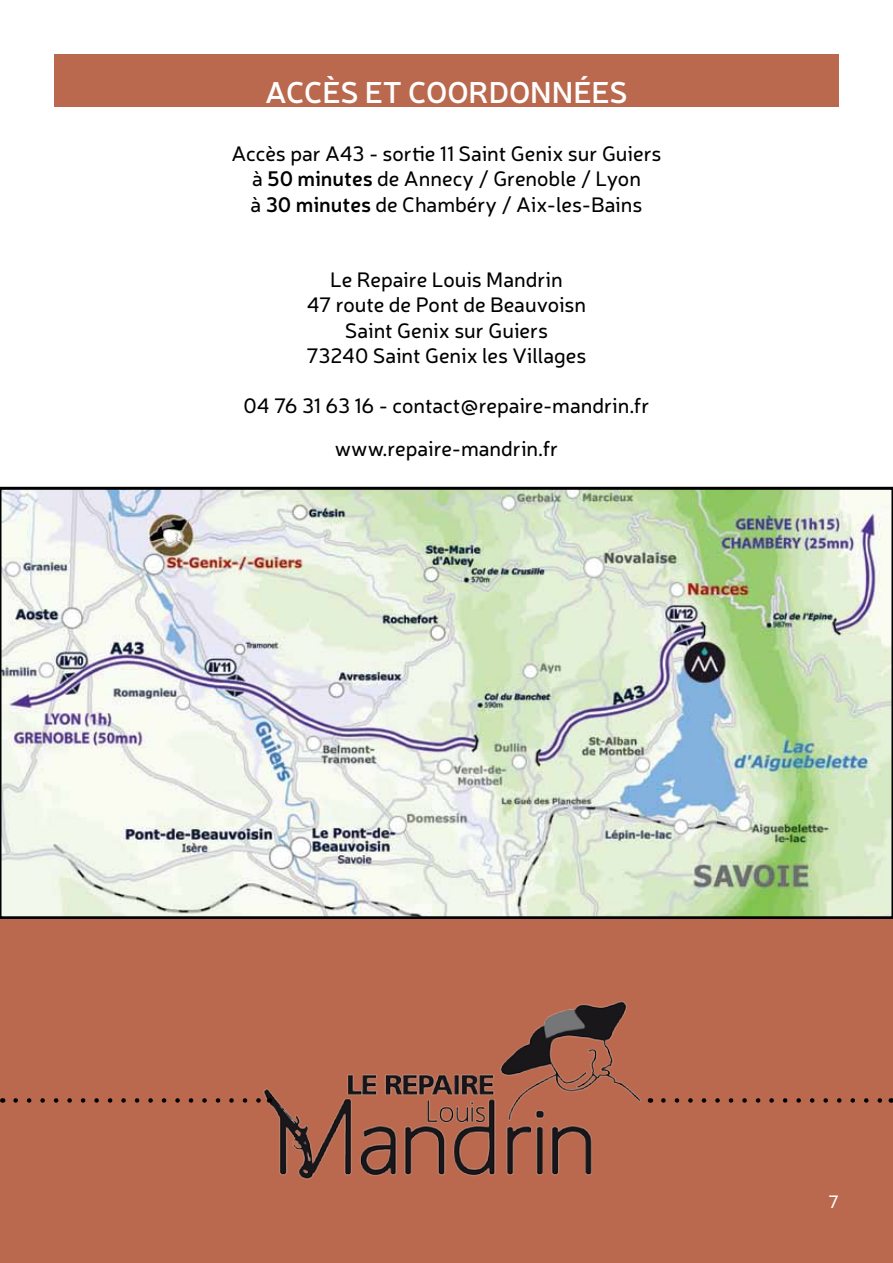
<style>
.page{position:relative;width:893px;height:1263px;background:#fff}
.page>*{position:absolute;margin:0;border:0;box-sizing:border-box;transform-origin:0 0}
.t1{font:600 30px "Neris";color:#fff}
.t2{font:21px/25.2px "Neris";color:#000;text-align:center}
.t3{font:18px "Neris";color:#fff}
.s1{font-weight:600}
</style>
<div class="page">
<div style="left:54px;top:54px;width:785px;height:53px;background:#ba694e"></div>
<img style="left:0;top:487px;width:893px;height:432px">
<div style="left:0;top:919px;width:893px;height:344px;background:#ba694e"></div>
<img style="left:263px;top:1001px;width:385px;height:179px">
<svg style="left:663px;top:1098px;width:219px;height:5px"></svg>
<svg style="left:16px;top:1098px;width:245px;height:5px"></svg>
<h1 class="t1" style="left:265px;top:72px;width:182px">ACCÈS ET COOR</h1>
<h1 class="t1" style="left:489px;top:72px;width:121px">DONNÉES</h1>
<p class="t2" style="left:231px;top:140px;width:432px">Accès par A43 - sortie 11 Saint Genix sur Guiers à <span class="s1">50 MINUTES</span> de Annecy / Grenoble / Lyon<br>à <span class="s1">30 MINUTES</span> de Chambéry / Aix-les-Bains</p>
<p class="t2" style="left:307px;top:266px;width:281px">Le Repaire Louis Mandrin<br>47 route de Pont de Beauvoisn<br>Saint Genix sur Guiers<br>73240 Saint Genix les Villages</p>
<p class="t2" style="left:244px;top:383px;width:407px;line-height:43.2px">04 76 31 63 16 - contact@repaire-mandrin.fr www.repaire-mandrin.fr</p>
<p class="t3" style="left:828px;top:1189px;width:12px">7</p>
</div>
